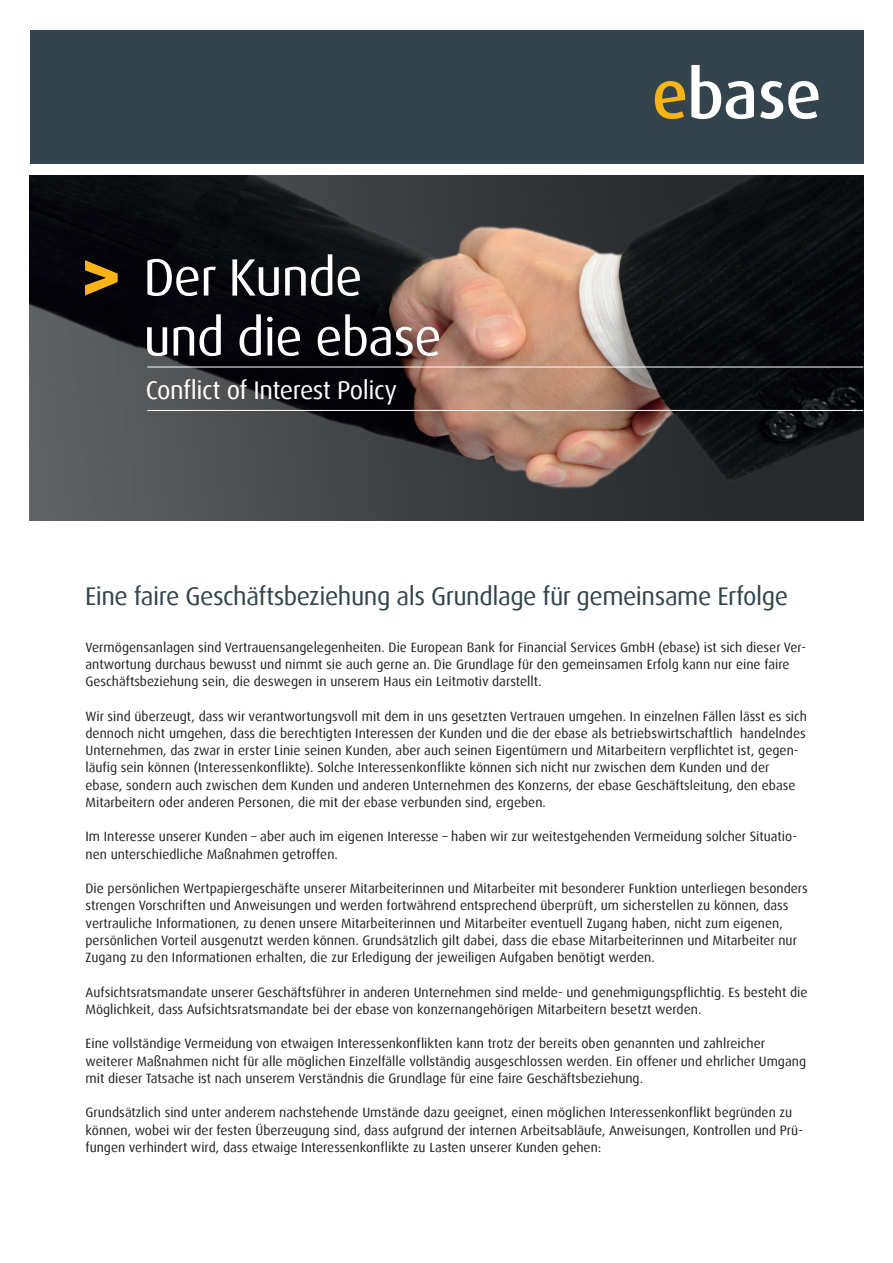
<style>
.page{position:relative;width:893px;height:1263px;background:#fff}
.page>*{position:absolute;margin:0;border:0;box-sizing:border-box;transform-origin:0 0}
.t1{font:52.5px/60px "Dax";letter-spacing:-.02em;color:#fff}
.t2{font:25.5px "Dax";letter-spacing:-.02em;color:#33444d}
.t3{font:25.5px "Dax";letter-spacing:-.02em;color:#fff}
.t4{font:13.5px/17.2px "Dax";color:#231f20}
</style>
<div class="page">
<img style="left:30px;top:176px;width:833px;height:344px">
<svg style="left:85px;top:260px;width:33px;height:36px"></svg>
<hr style="left:147px;top:367px;width:716px;height:1px;background:#fff">
<hr style="left:147px;top:410px;width:716px;height:1px;background:#fff">
<div style="left:30px;top:30px;width:833px;height:134px;background:#33444d"></div>
<svg style="left:655px;top:81px;width:30px;height:38px"></svg>
<svg style="left:691px;top:65px;width:63px;height:54px"></svg>
<svg style="left:760px;top:81px;width:59px;height:38px"></svg>
<h1 class="t1" style="left:143px;top:248px;width:300px">Der Kunde und die ebase</h1>
<h2 class="t3" style="left:146px;top:375px;width:252px">Conflict of Interest Policy</h2>
<h2 class="t2" style="left:85px;top:582px;width:705px">Eine faire Geschäftsbeziehung als Grundlage für gemeinsame Erfolge</h2>
<p class="t4" style="left:86px;top:638px;width:722px">Vermögensanlagen sind Vertrauensangelegenheiten. Die European Bank for Financial Services GmbH (ebase) ist sich dieser Ver&shy;antwortung durchaus bewusst und nimmt sie auch gerne an. Die Grundlage für den gemeinsamen Erfolg kann nur eine faire<br>Geschäftsbeziehung sein, die deswegen in unserem Haus ein Leitmotiv darstellt.</p>
<p class="t4" style="left:86px;top:707px;width:723px">Wir sind überzeugt, dass wir verantwortungsvoll mit dem in uns gesetzten Vertrauen umgehen. In einzelnen Fällen lässt es sich dennoch nicht umgehen, dass die berechtigten Interessen der Kunden und die der ebase als betriebswirtschaftlich handelndes Unternehmen, das zwar in erster Linie seinen Kunden, aber auch seinen Eigentümern und Mitarbeitern verpflichtet ist, gegen&shy;läufig sein können (Interessenkonflikte). Solche Interessenkonflikte können sich nicht nur zwischen dem Kunden und der ebase, sondern auch zwischen dem Kunden und anderen Unternehmen des Konzerns, der ebase Geschäftsleitung, den ebase Mitarbeitern oder anderen Personen, die mit der ebase verbunden sind, ergeben.</p>
<p class="t4" style="left:86px;top:828px;width:713px">Im Interesse unserer Kunden – aber auch im eigenen Interesse – haben wir zur weitestgehenden Vermeidung solcher Situatio&shy;nen unterschiedliche Maßnahmen getroffen.</p>
<p class="t4" style="left:86px;top:880px;width:724px">Die persönlichen Wertpapiergeschäfte unserer Mitarbeiterinnen und Mitarbeiter mit besonderer Funktion unterliegen besonders strengen Vorschriften und Anweisungen und werden fortwährend entsprechend überprüft, um sicherstellen zu können, dass vertrauliche Informationen, zu denen unsere Mitarbeiterinnen und Mitarbeiter eventuell Zugang haben, nicht zum eigenen, persönlichen Vorteil ausgenutzt werden können. Grundsätzlich gilt dabei, dass die ebase Mitarbeiterinnen und Mitarbeiter nur Zugang zu den Informationen erhalten, die zur Erledigung der jeweiligen Aufgaben benötigt werden.</p>
<p class="t4" style="left:86px;top:983px;width:723px">Aufsichtsratsmandate unserer Geschäftsführer in anderen Unternehmen sind melde- und genehmigungspflichtig. Es besteht die<br>Möglichkeit, dass Aufsichtsratsmandate bei der ebase von konzernangehörigen Mitarbeitern besetzt werden.</p>
<p class="t4" style="left:86px;top:1035px;width:722px">Eine vollständige Vermeidung von etwaigen Interessenkonflikten kann trotz der bereits oben genannten und zahlreicher weiterer Maßnahmen nicht für alle möglichen Einzelfälle vollständig ausgeschlossen werden. Ein offener und ehrlicher Umgang mit dieser Tatsache ist nach unserem Verständnis die Grundlage für eine faire Geschäftsbeziehung.</p>
<p class="t4" style="left:86px;top:1104px;width:719px">Grundsätzlich sind unter anderem nachstehende Umstände dazu geeignet, einen möglichen Interessenkonflikt begründen zu können, wobei wir der festen Überzeugung sind, dass aufgrund der internen Arbeitsabläufe, Anweisungen, Kontrollen und Prü&shy;fungen verhindert wird, dass etwaige Interessenkonflikte zu Lasten unserer Kunden gehen:</p>
</div>
